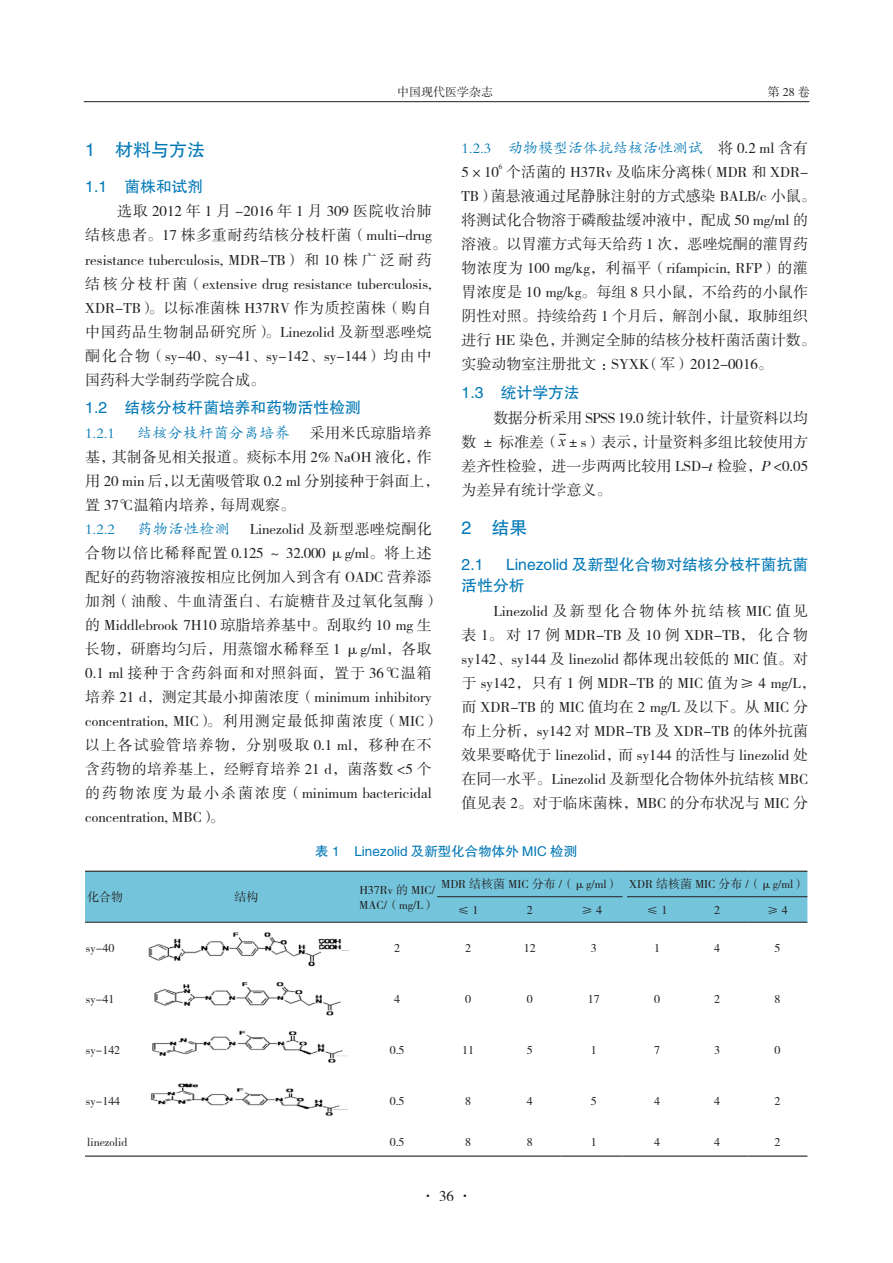
<style>
.page{position:relative;width:893px;height:1263px;background:#fff}
.page>*{position:absolute;margin:0;border:0;box-sizing:border-box;transform-origin:0 0}
._1标题{font:18px "FZHTK GBK1 0";color:#0078b6}
._2标题{font:15.75px/21px "FZHTK GBK1 0";color:#0078b6}
.全文段路样式{font:15px/24px "FZSSK GBK1 0";color:#231f20}
.全文段路样式-2{font:15px/24px "FZKTK GBK1 0";color:#0078b6}
.全文段路样式-3{font:15px "FZKTK GBK1 0";letter-spacing:.02em;color:#0078b6}
._4中文标题_1{font:13.5px "FZHTK GBK1 0";color:#0078b6}
.表格文本样式{font:12px/15px "FZSSK GBK1 0";color:#231f20}
.全文段路样式-4{font:7.2px "FZSSK GBK1 0";color:#231f20}
.s1{font-family:"FZSSK GBK1 0";color:#231f20}
.s2{font-family:"Times New Roman";font-style:italic}
.s3{font-style:italic}
</style>
<div class="page">
<hr style="left:84px;top:101px;width:725px;height:1px;background:#231f20">
<svg style="left:85px;top:1155px;width:542px;height:2px"></svg>
<hr style="left:627px;top:1155px;width:60px;height:2px;background:#231f20">
<hr style="left:687px;top:1155px;width:60px;height:2px;background:#231f20">
<hr style="left:747px;top:1155px;width:60px;height:2px;background:#231f20">
<div style="left:85px;top:871px;width:722px;height:52px;background:#74c5dc"></div>
<hr style="left:627px;top:871px;width:60px;height:1px;background:#231f20">
<hr style="left:687px;top:871px;width:60px;height:1px;background:#231f20">
<hr style="left:747px;top:871px;width:60px;height:1px;background:#231f20">
<hr style="left:627px;top:896px;width:60px;height:1px;background:#231f20">
<hr style="left:687px;top:896px;width:60px;height:1px;background:#231f20">
<hr style="left:747px;top:896px;width:60px;height:1px;background:#231f20">
<hr style="left:437px;top:871px;width:62px;height:1px;background:#231f20">
<hr style="left:499px;top:871px;width:62px;height:1px;background:#231f20">
<hr style="left:561px;top:871px;width:61px;height:1px;background:#231f20">
<hr style="left:437px;top:896px;width:62px;height:1px;background:#231f20">
<hr style="left:499px;top:896px;width:62px;height:1px;background:#231f20">
<hr style="left:561px;top:896px;width:61px;height:1px;background:#231f20">
<img style="left:148px;top:932px;width:200px;height:35px">
<img style="left:154px;top:982px;width:187px;height:34px">
<img style="left:152px;top:1030px;width:195px;height:33px">
<img style="left:150px;top:1083px;width:197px;height:33px">
<p class="表格文本样式" style="left:397px;top:85px;width:97px">中国现代医学杂志</p>
<p class="表格文本样式" style="left:768px;top:85px;width:43px">第28卷</p>
<p class="全文段路样式-2" style="left:462px;top:136px;width:348px">1.2.3 动物模型活体抗结核活性测试 <span class="s1">将 0.2 ml 含有<br>5×10</span></p>
<p class="_1标题" style="left:85px;top:140px;width:121px">1 材料与方法</p>
<p class="_2标题" style="left:85px;top:176px;width:120px">1.1 菌株和试剂</p>
<p class="全文段路样式" style="left:85px;top:200px;width:348px;text-align:justify;text-indent:32px">选取 2012 年 1 月 -2016 年 1 月 309 医院收治肺结核患者。17 株多重耐药结核分枝杆菌（multi-drug resistance tuberculosis, MDR-TB）和 10 株广泛耐药结核分枝杆菌（extensive drug resistance tuberculosis, XDR-TB）。以标准菌株 H37RV 作为质控菌株（购自中国药品生物制品研究所）。Linezolid 及新型恶唑烷酮化合物（sy-40、sy-41、sy-142、sy-144）均由中国药科大学制药学院合成。</p>
<p class="_2标题" style="left:85px;top:398px;width:277px">1.2 结核分枝杆菌培养和药物活性检测</p>
<p class="全文段路样式-3" style="left:85px;top:425px;width:31px">1.2.1</p>
<p class="全文段路样式-3" style="left:137px;top:425px;width:154px">结核分枝杆菌分离培养</p>
<p class="全文段路样式-4" style="left:499px;top:163px;width:5px">6</p>
<p class="全文段路样式" style="left:462px;top:161px;width:356px;text-indent:45px">个活菌的 H37Rv 及临床分离株（MDR 和 XDR-<br>TB）菌悬液通过尾静脉注射的方式感染 BALB/c 小鼠。将测试化合物溶于磷酸盐缓冲液中，配成 50 mg/ml 的溶液。以胃灌方式每天给药 1 次，恶唑烷酮的灌胃药物浓度为 100 mg/kg，利福平（rifampicin, RFP）的灌胃浓度是 10 mg/kg。每组 8 只小鼠，不给药的小鼠作阴性对照。持续给药 1 个月后，解剖小鼠，取肺组织进行 HE 染色，并测定全肺的结核分枝杆菌活菌计数。实验动物室注册批文：SYXK（军）2012-0016。</p>
<p class="_2标题" style="left:462px;top:382px;width:120px">1.3 统计学方法</p>
<p class="全文段路样式" style="left:462px;top:406px;width:348px;text-align:justify;text-indent:32px">数据分析采用 SPSS 19.0 统计软件，计量资料以均数 ± 标准差（<span class="s2">x</span>±s）表示，计量资料多组比较使用方差齐性检验，进一步两两比较用 LSD-<span class="s3">t</span>检验，<span class="s3">P</span> &lt;0.05为差异有统计学意义。</p>
<p class="_1标题" style="left:462px;top:518px;width:67px">2 结果</p>
<p class="_2标题" style="left:462px;top:554px;width:23px">2.1</p>
<p class="全文段路样式" style="left:85px;top:422px;width:356px;text-indent:225px">采用米氏琼脂培养基，其制备见相关报道。痰标本用 2% NaOH 液化，作用 20 min 后，以无菌吸管取 0.2 ml 分别接种于斜面上，置 37℃温箱内培养，每周观察。</p>
<p class="全文段路样式-3" style="left:85px;top:521px;width:31px">1.2.2</p>
<p class="全文段路样式-3" style="left:137px;top:521px;width:94px">药物活性检测</p>
<p class="全文段路样式" style="left:85px;top:518px;width:356px;text-indent:164px">Linezolid 及新型恶唑烷酮化合物以倍比稀释配置 0.125 ～ 32.000 μg/ml。将上述配好的药物溶液按相应比例加入到含有 OADC 营养添加剂（油酸、牛血清蛋白、右旋糖苷及过氧化氢酶）的 Middlebrook 7H10 琼脂培养基中。刮取约 10 mg 生长物，研磨均匀后，用蒸馏水稀释至 1 μg/ml，各取<br>0.1 ml 接种于含药斜面和对照斜面，置于 36℃温箱培养 21 d，测定其最小抑菌浓度（minimum inhibitory concentration, MIC）。利用测定最低抑菌浓度（MIC）以上各试验管培养物，分别吸取 0.1 ml，移种在不含药物的培养基上，经孵育培养 21 d，菌落数 &lt;5 个的药物浓度为最小杀菌浓度（minimum bactericidal concentration, MBC）。</p>
<p class="_2标题" style="left:462px;top:554px;width:348px;text-indent:44px">Linezolid 及新型化合物对结核分枝杆菌抗菌活性分析</p>
<p class="全文段路样式" style="left:462px;top:599px;width:356px;text-indent:32px">Linezolid 及新型化合物体外抗结核 MIC 值见表 1。对 17 例 MDR-TB 及 10 例 XDR-TB，化合物sy142、sy144 及 linezolid 都体现出较低的 MIC 值。对于 sy142，只有 1 例 MDR-TB 的 MIC 值为≥ 4 mg/L，而 XDR-TB 的 MIC 值均在 2 mg/L 及以下。从 MIC 分布上分析，sy142 对 MDR-TB 及 XDR-TB 的体外抗菌效果要略优于 linezolid，而 sy144 的活性与 linezolid 处在同一水平。Linezolid 及新型化合物体外抗结核 MBC值见表 2。对于临床菌株，MBC 的分布状况与 MIC 分</p>
<p class="_4中文标题_1" style="left:315px;top:844px;width:264px">表 1 Linezolid 及新型化合物体外 MIC 检测</p>
<p class="表格文本样式" style="left:87px;top:890px;width:37px">化合物</p>
<p class="表格文本样式" style="left:235px;top:890px;width:25px">结构</p>
<p class="表格文本样式" style="left:359px;top:883px;width:77px">H37Rv 的 MIC/<br>MAC/（mg/L）</p>
<p class="表格文本样式" style="left:441px;top:877px;width:179px">MDR 结核菌 MIC 分布 /（μg/ml）</p>
<p class="表格文本样式" style="left:629px;top:877px;width:178px">XDR 结核菌 MIC 分布 /（μg/ml）</p>
<p class="表格文本样式" style="left:458px;top:903px;width:22px">≤1</p>
<p class="表格文本样式" style="left:527px;top:903px;width:7px">2</p>
<p class="表格文本样式" style="left:581px;top:903px;width:22px">≥4</p>
<p class="表格文本样式" style="left:647px;top:903px;width:22px">≤1</p>
<p class="表格文本样式" style="left:714px;top:903px;width:7px">2</p>
<p class="表格文本样式" style="left:767px;top:903px;width:22px">≥4</p>
<p class="表格文本样式" style="left:86px;top:941px;width:30px">sy-40</p>
<p class="表格文本样式" style="left:394px;top:941px;width:7px">2</p>
<p class="表格文本样式" style="left:465px;top:941px;width:7px">2</p>
<p class="表格文本样式" style="left:524px;top:941px;width:13px">12</p>
<p class="表格文本样式" style="left:591px;top:941px;width:7px">3</p>
<p class="表格文本样式" style="left:654px;top:941px;width:7px">1</p>
<p class="表格文本样式" style="left:714px;top:941px;width:7px">4</p>
<p class="表格文本样式" style="left:774px;top:941px;width:7px">5</p>
<p class="表格文本样式" style="left:86px;top:992px;width:30px">sy-41</p>
<p class="表格文本样式" style="left:394px;top:992px;width:7px">4</p>
<p class="表格文本样式" style="left:465px;top:992px;width:7px">0</p>
<p class="表格文本样式" style="left:527px;top:992px;width:7px">0</p>
<p class="表格文本样式" style="left:588px;top:992px;width:13px">17</p>
<p class="表格文本样式" style="left:654px;top:992px;width:7px">0</p>
<p class="表格文本样式" style="left:714px;top:992px;width:7px">2</p>
<p class="表格文本样式" style="left:774px;top:992px;width:7px">8</p>
<p class="表格文本样式" style="left:86px;top:1043px;width:36px">sy-142</p>
<p class="表格文本样式" style="left:390px;top:1043px;width:16px">0.5</p>
<p class="表格文本样式" style="left:462px;top:1043px;width:13px">11</p>
<p class="表格文本样式" style="left:527px;top:1043px;width:7px">5</p>
<p class="表格文本样式" style="left:591px;top:1043px;width:7px">1</p>
<p class="表格文本样式" style="left:654px;top:1043px;width:7px">7</p>
<p class="表格文本样式" style="left:714px;top:1043px;width:7px">3</p>
<p class="表格文本样式" style="left:774px;top:1043px;width:7px">0</p>
<p class="表格文本样式" style="left:86px;top:1094px;width:36px">sy-144</p>
<p class="表格文本样式" style="left:390px;top:1094px;width:16px">0.5</p>
<p class="表格文本样式" style="left:465px;top:1094px;width:7px">8</p>
<p class="表格文本样式" style="left:527px;top:1094px;width:7px">4</p>
<p class="表格文本样式" style="left:591px;top:1094px;width:7px">5</p>
<p class="表格文本样式" style="left:654px;top:1094px;width:7px">4</p>
<p class="表格文本样式" style="left:714px;top:1094px;width:7px">4</p>
<p class="表格文本样式" style="left:774px;top:1094px;width:7px">2</p>
<p class="表格文本样式" style="left:87px;top:1135px;width:42px">linezolid</p>
<p class="表格文本样式" style="left:390px;top:1135px;width:16px">0.5</p>
<p class="表格文本样式" style="left:465px;top:1135px;width:7px">8</p>
<p class="表格文本样式" style="left:527px;top:1135px;width:7px">8</p>
<p class="表格文本样式" style="left:591px;top:1135px;width:7px">1</p>
<p class="表格文本样式" style="left:654px;top:1135px;width:7px">4</p>
<p class="表格文本样式" style="left:714px;top:1135px;width:7px">4</p>
<p class="表格文本样式" style="left:774px;top:1135px;width:7px">2</p>
<p class="全文段路样式" style="left:420px;top:1184px;width:54px">·36·</p>
</div>
